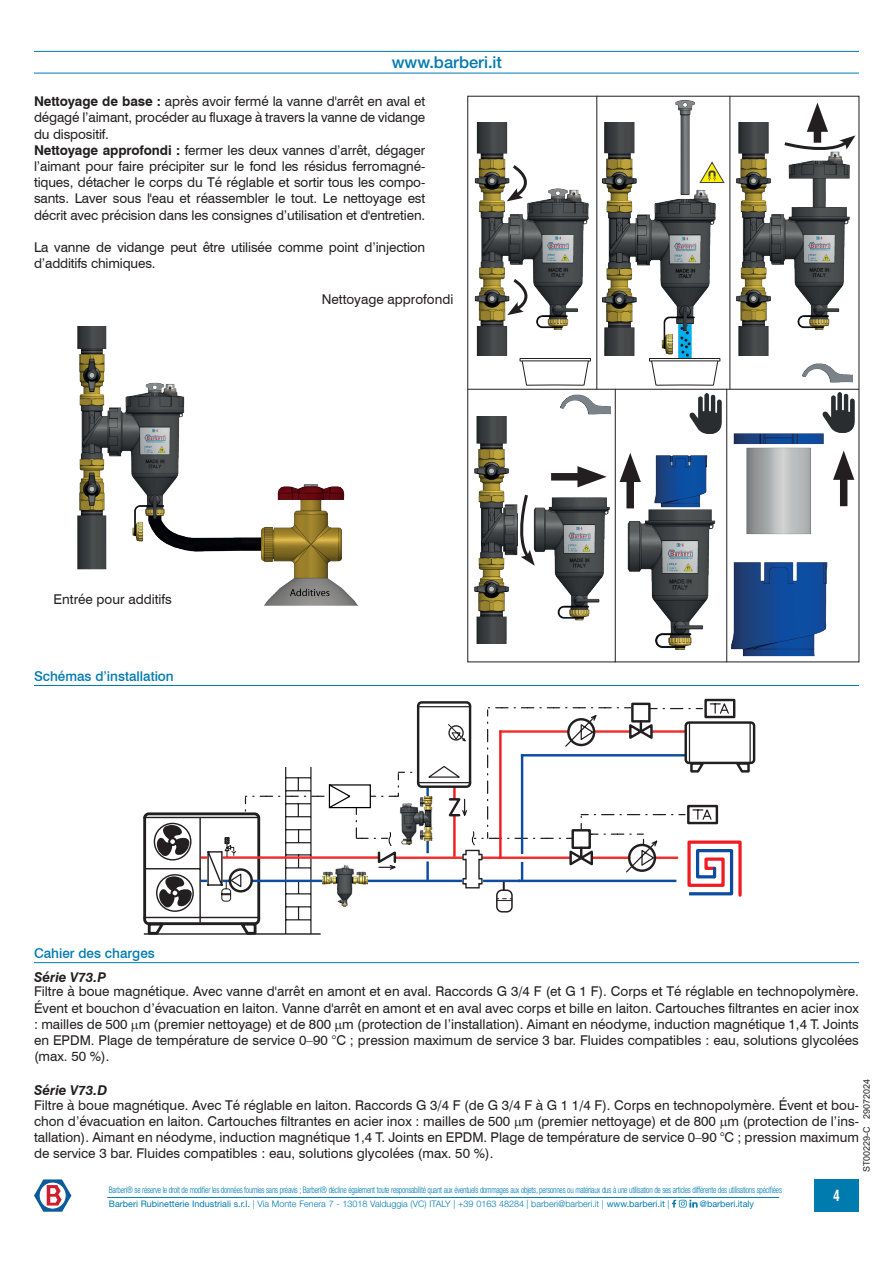
<style>
.page{position:relative;width:893px;height:1263px;background:#fff}
.page>*{position:absolute;margin:0;border:0;box-sizing:border-box;transform-origin:0 0}
.t1{font:500 16.5px "Helvetica Neue LT Std";color:#007bb0}
.t2{font:700 condensed 15px "Swiss 721 BT";color:#fff;scale:.9 1}
.t3{font:13.5px/16.2px "Swiss 721 BT";letter-spacing:-.01em;color:#231f20;text-align:justify}
.t4{font:500 13.5px "Swiss 721 BT";color:#007bb0}
.t5{font:italic 700 13.5px "Swiss 721 BT";color:#231f20}
.t6{font:300 condensed 9px "Helvetica Neue LT Std";letter-spacing:-.03em;color:#007bb0;scale:.86 1}
.t7{font:300 9px "Helvetica Neue LT Std";color:#007bb0}
.t8{font:9px "Arial";color:#231f20}
.t9{font:9px "Helvetica Neue LT Std";color:#007bb0}
.s1{font-weight:700}
.s2{font-weight:400}
</style>
<div class="page">
<hr style="left:468px;top:389px;width:391px;height:1px;background:#231f20">
<svg style="left:519px;top:358px;width:72px;height:28px"></svg>
<hr style="left:522px;top:361px;width:66px;height:1px;background:#231f20">
<hr style="left:596px;top:96px;width:1px;height:293px;background:#231f20">
<svg style="left:649px;top:355px;width:72px;height:31px"></svg>
<hr style="left:729px;top:96px;width:1px;height:293px;background:#231f20">
<hr style="left:615px;top:389px;width:1px;height:273px;background:#231f20">
<svg style="left:620px;top:470px;width:4px;height:12px"></svg>
<hr style="left:726px;top:389px;width:1px;height:273px;background:#231f20">
<img style="left:474px;top:417px;width:136px;height:226px">
<img style="left:627px;top:511px;width:89px;height:139px">
<img style="left:731px;top:433px;width:97px;height:224px">
<img style="left:736px;top:122px;width:114px;height:233px">
<img style="left:474px;top:122px;width:115px;height:233px">
<div style="left:840px;top:468px;width:7px;height:38px;background:#231f20"></div>
<svg style="left:833px;top:451px;width:21px;height:29px"></svg>
<svg style="left:782px;top:103px;width:73px;height:53px"></svg>
<svg style="left:514px;top:492px;width:21px;height:74px"></svg>
<div style="left:551px;top:473px;width:39px;height:7px;background:#231f20"></div>
<svg style="left:577px;top:466px;width:30px;height:21px"></svg>
<svg style="left:720px;top:175px;width:5px;height:8px"></svg>
<img style="left:689px;top:393px;width:39px;height:41px">
<img style="left:624px;top:453px;width:88px;height:58px">
<img style="left:822px;top:392px;width:38px;height:41px">
<img style="left:802px;top:363px;width:51px;height:20px">
<img style="left:597px;top:98px;width:123px;height:257px">
<div style="left:599px;top:98px;width:42px;height:24px;background:#fff"></div>
<img style="left:77px;top:326px;width:281px;height:280px">
<hr style="left:396px;top:856px;width:67px;height:3px;background:#ee2f2d">
<div style="left:417px;top:701px;width:54px;height:87px;border:2px solid #231f20;border-radius:4px"></div>
<hr style="left:417px;top:706px;width:54px;height:1px;background:#231f20">
<hr style="left:417px;top:782px;width:54px;height:1px;background:#231f20">
<div style="left:684px;top:721px;width:71px;height:43px;border:2px solid #231f20;border-radius:3px"></div>
<div style="left:143px;top:812px;width:117px;height:113px;border:3px solid #231f20;border-radius:4px"></div>
<hr style="left:143px;top:817px;width:117px;height:1px;background:#231f20">
<hr style="left:143px;top:917px;width:117px;height:1px;background:#231f20">
<svg style="left:157px;top:876px;width:37px;height:35px"></svg>
<div style="left:156px;top:874px;width:38px;height:38px;border:1px solid #231f20;border-radius:50%"></div>
<div style="left:704px;top:699px;width:31px;height:19px;border:2px solid #231f20"></div>
<svg style="left:146px;top:921px;width:21px;height:12px"></svg>
<svg style="left:154px;top:825px;width:38px;height:34px"></svg>
<div style="left:154px;top:823px;width:37px;height:37px;border:1px solid #231f20;border-radius:50%"></div>
<hr style="left:146px;top:868px;width:54px;height:1px;background:#231f20">
<hr style="left:199px;top:817px;width:2px;height:106px;background:#231f20">
<hr style="left:285px;top:767px;width:1px;height:167px;background:#231f20">
<hr style="left:310px;top:767px;width:2px;height:167px;background:#231f20">
<hr style="left:144px;top:933px;width:177px;height:2px;background:#231f20">
<hr style="left:223px;top:880px;width:239px;height:2px;background:#0d4da1">
<div style="left:496px;top:889px;width:17px;height:23px;border:2px solid #231f20;border-radius:5px"></div>
<svg style="left:201px;top:772px;width:217px;height:163px"></svg>
<img style="left:399px;top:796px;width:27px;height:48px">
<hr style="left:421px;top:841px;width:14px;height:4px;background:#fff">
<svg style="left:426px;top:701px;width:325px;height:200px"></svg>
<img style="left:322px;top:865px;width:46px;height:42px">
<img style="left:560px;top:394px;width:51px;height:21px">
<div style="left:814px;top:1179px;width:45px;height:33px;background:#007bb0"></div>
<hr style="left:107px;top:1197px;width:672px;height:1px;background:#007bb0">
<svg style="left:34px;top:1179px;width:37px;height:33px"></svg>
<hr style="left:34px;top:51px;width:825px;height:1px;background:#007bb0">
<hr style="left:34px;top:73px;width:825px;height:1px;background:#007bb0">
<svg style="left:672px;top:1200px;width:26px;height:7px"></svg>
<hr style="left:34px;top:962px;width:825px;height:1px;background:#007bb0">
<hr style="left:34px;top:685px;width:825px;height:1px;background:#007bb0">
<p class="t1" style="left:392px;top:52px;width:112px">www.barberi.it</p>
<p class="t3" style="left:34px;top:93px;width:393px;text-align:left"><span class="s1">Nettoyage de base :</span> après avoir fermé la vanne d'arrêt en aval et dégagé l’aimant, procéder au fluxage à travers la vanne de vidange du dispositif.<br><span class="s1">Nettoyage approfondi :</span> fermer les deux vannes d’arrêt, dégager l’aimant pour faire précipiter sur le fond les résidus ferromagné&shy;tiques, détacher le corps du Té réglable et sortir tous les compo&shy;sants. Laver sous l'eau et réassembler le tout. Le nettoyage est décrit avec précision dans les consignes d’utilisation et d'entretien.</p>
<p class="t3" style="left:34px;top:239px;width:393px">La vanne de vidange peut être utilisée comme point d’injection d’additifs chimiques.</p>
<p class="t3" style="left:322px;top:291px;width:133px">Nettoyage approfondi</p>
<p class="t3" style="left:54px;top:591px;width:120px">Entrée pour additifs</p>
<p class="t4" style="left:34px;top:668px;width:141px">Schémas d’installation</p>
<p class="t4" style="left:34px;top:945px;width:122px">Cahier des charges</p>
<p class="t5" style="left:34px;top:969px;width:74px">Série V73.P</p>
<p class="t3" style="left:34px;top:983px;width:826px">Filtre à boue magnétique. Avec vanne d'arrêt en amont et en aval. Raccords G 3/4 F (et G 1 F). Corps et Té réglable en technopolymère.<br>Évent et bouchon d’évacuation en laiton. Vanne d'arrêt en amont et en aval avec corps et bille en laiton. Cartouches filtrantes en acier inox : mailles de 500 m (premier nettoyage) et de 800 m (protection de l’installation). Aimant en néodyme, induction magnétique 1,4 T. Joints en EPDM. Plage de température de service 0–90 °C ; pression maximum de service 3 bar. Fluides compatibles : eau, solutions glycolées (max. 50 %).</p>
<p class="t5" style="left:34px;top:1082px;width:75px">Série V73.D</p>
<p class="t3" style="left:34px;top:1097px;width:826px">Filtre à boue magnétique. Avec Té réglable en laiton. Raccords G 3/4 F (de G 3/4 F à G 1 1/4 F). Corps en technopolymère. Évent et bou&shy;chon d’évacuation en laiton. Cartouches filtrantes en acier inox : mailles de 500 m (premier nettoyage) et de 800 m (protection de l’ins&shy;tallation). Aimant en néodyme, induction magnétique 1,4 T. Joints en EPDM. Plage de température de service 0–90 °C ; pression maximum de service 3 bar. Fluides compatibles : eau, solutions glycolées (max. 50 %).</p>
<p class="t8" style="left:860px;top:1172px;width:95px;rotate:-90deg">ST00229-C 29072024</p>
<p class="t6" style="left:109px;top:1184px;width:784px">Barberi® se réserve le droit de modifier les données fournies sans préavis ; Barberi® décline également toute responsabilité quant aux éventuels dommages aux objets, personnes ou matériaux dus à une utilisation de ses articles différente des utilisations spécifiées</p>
<p class="t7" style="left:109px;top:1198px;width:562px"><span class="s2">Barberi Rubinetterie Industriali s.r.l.</span> | Via Monte Fenera 7 - 13018 Valduggia (VC) ITALY | +39 0163 48284 | barberi@barberi.it | <span class="s2">www.barberi.it</span> |</p>
<p class="t9" style="left:700px;top:1198px;width:56px">@barberi.italy</p>
<p class="t2" style="left:833px;top:1187px;width:9px">4</p>
</div>
